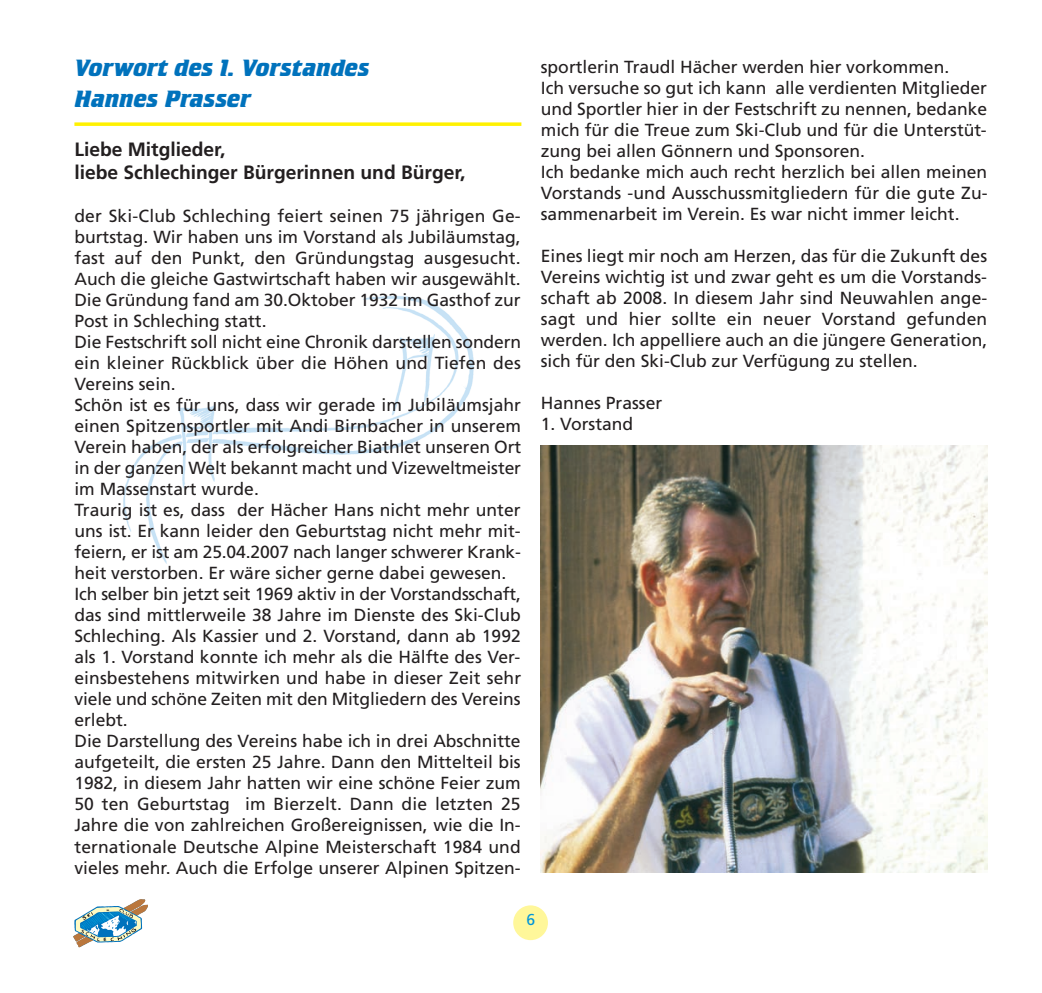
<style>
.page{position:relative;width:1042px;height:993px;background:#fff}
.page>*{position:absolute;margin:0;border:0;box-sizing:border-box;transform-origin:0 0}
.t1{font:24.5px/31.2px "Crillee Bold Italic Plain";color:#0072bc}
.t2{font:700 19.25px/23.1px "Frutiger LT";color:#231f20}
.t3{font:17.5px/21px "Frutiger LT";color:#231f20}
.t4{font:15.75px "Frutiger LT";color:#0095d9}
</style>
<div class="page">
<img style="left:123px;top:296px;width:351px;height:268px">
<svg style="left:73px;top:899px;width:75px;height:48px"></svg>
<div style="left:513px;top:905px;width:35px;height:34px;background:#fff79a;border-radius:50%"></div>
<svg style="left:74px;top:122px;width:447px;height:4px;background:#fff21f"></svg>
<img style="left:541px;top:445px;width:446px;height:427px">
<h1 class="t1" style="left:74px;top:54px;width:297px">Vorwort des 1. Vorstandes<br>Hannes Prasser</h1>
<p class="t2" style="left:74px;top:139px;width:393px">Liebe Mitglieder,<br>liebe Schlechinger Bürgerinnen und Bürger,</p>
<p class="t3" style="left:74px;top:207px;width:448px">der Ski-Club Schleching feiert seinen 75 jährigen Ge&shy;burtstag. Wir haben uns im Vorstand als Jubiläumstag, fast auf den Punkt, den Gründungstag ausgesucht.<br>Auch die gleiche Gastwirtschaft haben wir ausgewählt.<br>Die Gründung fand am 30.Oktober 1932 im Gasthof zur Post in Schleching statt.<br>Die Festschrift soll nicht eine Chronik darstellen sondern ein kleiner Rückblick über die Höhen und Tiefen des Vereins sein.<br>Schön ist es für uns, dass wir gerade im Jubiläumsjahr einen Spitzensportler mit Andi Birnbacher in unserem Verein haben, der als erfolgreicher Biathlet unseren Ort in der ganzen Welt bekannt macht und Vizeweltmeister im Massenstart wurde.<br>Traurig ist es, dass der Hächer Hans nicht mehr unter uns ist. Er kann leider den Geburtstag nicht mehr mit&shy;feiern, er ist am 25.04.2007 nach langer schwerer Krank&shy;heit verstorben. Er wäre sicher gerne dabei gewesen.<br>Ich selber bin jetzt seit 1969 aktiv in der Vorstandsschaft, das sind mittlerweile 38 Jahre im Dienste des Ski-Club Schleching. Als Kassier und 2. Vorstand, dann ab 1992 als 1. Vorstand konnte ich mehr als die Hälfte des Ver&shy;einsbestehens mitwirken und habe in dieser Zeit sehr viele und schöne Zeiten mit den Mitgliedern des Vereins erlebt.<br>Die Darstellung des Vereins habe ich in drei Abschnitte aufgeteilt, die ersten 25 Jahre. Dann den Mittelteil bis 1982, in diesem Jahr hatten wir eine schöne Feier zum 50 ten Geburtstag im Bierzelt. Dann die letzten 25<br>Jahre die von zahlreichen Großereignissen, wie die In&shy;ternationale Deutsche Alpine Meisterschaft 1984 und vieles mehr. Auch die Erfolge unserer Alpinen Spitzen-</p>
<p class="t3" style="left:541px;top:58px;width:448px">sportlerin Traudl Hächer werden hier vorkommen.<br>Ich versuche so gut ich kann alle verdienten Mitglieder und Sportler hier in der Festschrift zu nennen, bedanke mich für die Treue zum Ski-Club und für die Unterstüt&shy;zung bei allen Gönnern und Sponsoren.<br>Ich bedanke mich auch recht herzlich bei allen meinen Vorstands -und Ausschussmitgliedern für die gute Zu&shy;sammenarbeit im Verein. Es war nicht immer leicht.</p>
<p class="t3" style="left:541px;top:247px;width:448px;text-align:justify">Eines liegt mir noch am Herzen, das für die Zukunft des Vereins wichtig ist und zwar geht es um die Vorstands&shy;schaft ab 2008. In diesem Jahr sind Neuwahlen ange&shy;sagt und hier sollte ein neuer Vorstand gefunden werden. Ich appelliere auch an die jüngere Generation, sich für den Ski-Club zur Verfügung zu stellen.</p>
<p class="t3" style="left:541px;top:394px;width:123px">Hannes Prasser</p>
<p class="t3" style="left:541px;top:415px;width:94px">1. Vorstand</p>
<p class="t4" style="left:526px;top:913px;width:10px">6</p>
</div>
